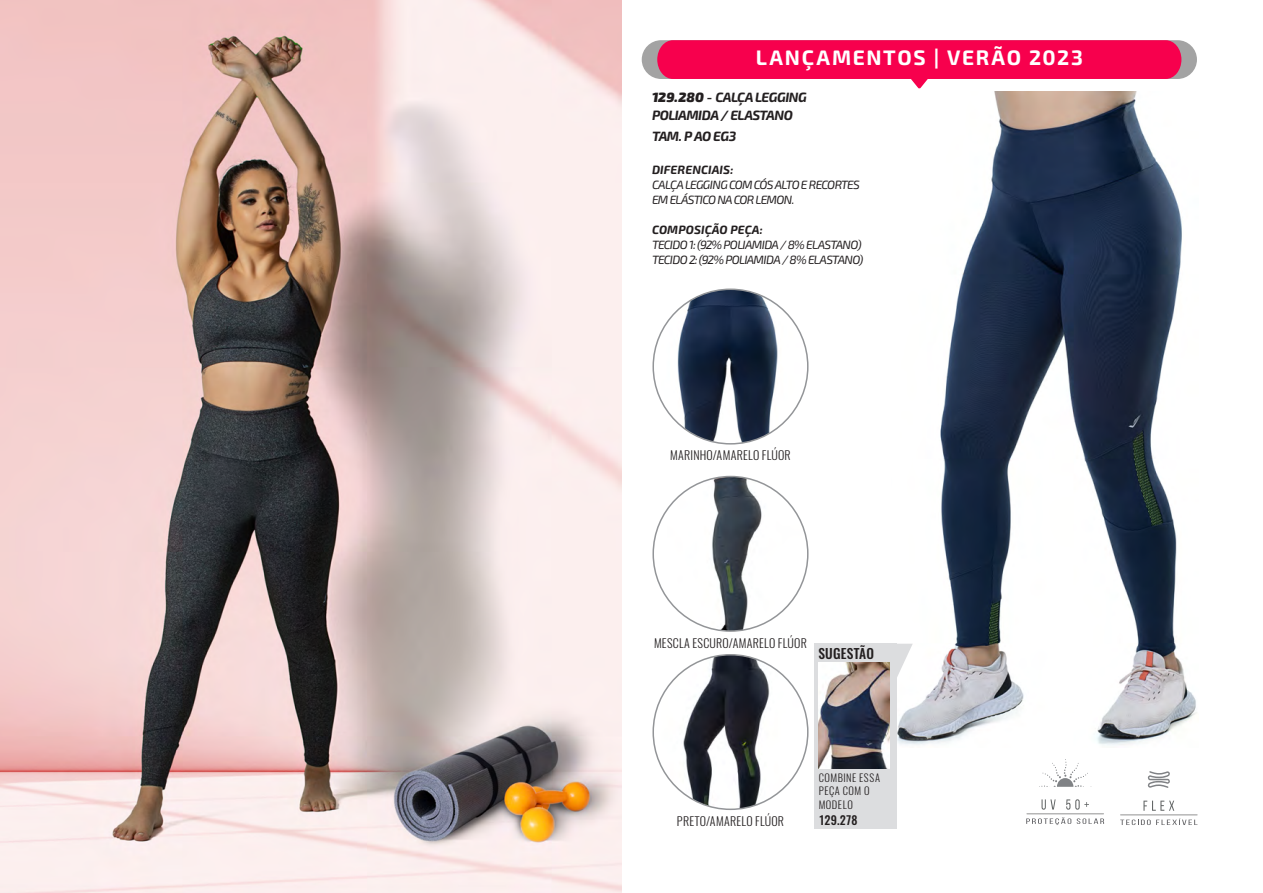
<style>
.page{position:relative;width:1263px;height:893px;background:#fff}
.page>*{position:absolute;margin:0;border:0;box-sizing:border-box;transform-origin:0 0}
.t1{font:700 21px "Exo 2";letter-spacing:.08em;color:#fff}
.t2{font:italic 700 13.5px/18px "Exo 2";letter-spacing:-.04em;color:#231f20}
.t3{font:500 13.5px "Oswald";letter-spacing:.01em;color:#231f20}
.t4{font:italic 12px/15px "Exo 2";letter-spacing:-.06em;color:#231f20}
.t5{font:300 12px "Oswald";letter-spacing:.025em;color:#231f20}
.t6{font:italic 700 12px "Exo 2";letter-spacing:.01em;color:#231f20}
.t7{font:500 12px "Oswald";letter-spacing:.02em;color:#231f20}
.t8{font:300 10.5px/13.5px "Oswald";letter-spacing:.05em;color:#231f20}
.s1{font-weight:900}
</style>
<div class="page">
<img style="left:891px;top:92px;width:306px;height:655px">
<img style="left:0;top:0;width:621px;height:893px">
<hr style="left:1027px;top:813px;width:76px;height:1px;background:#b3b3b3">
<svg style="left:1041px;top:799px;width:14px;height:11px"></svg>
<svg style="left:1066px;top:799px;width:4px;height:11px"></svg>
<svg style="left:1075px;top:799px;width:5px;height:11px"></svg>
<svg style="left:1039px;top:759px;width:52px;height:28px"></svg>
<svg style="left:1026px;top:817px;width:45px;height:8px"></svg>
<svg style="left:1077px;top:818px;width:27px;height:6px"></svg>
<hr style="left:1121px;top:814px;width:76px;height:1px;background:#b3b3b3">
<svg style="left:1143px;top:801px;width:31px;height:10px"></svg>
<svg style="left:1148px;top:771px;width:22px;height:17px"></svg>
<svg style="left:1120px;top:818px;width:77px;height:7px"></svg>
<img style="left:668px;top:476px;width:135px;height:155px">
<img style="left:653px;top:289px;width:155px;height:155px;border-radius:77px">
<img style="left:655px;top:655px;width:153px;height:154px">
<svg style="left:896px;top:644px;width:17px;height:33px"></svg>
<div style="left:814px;top:644px;width:82px;height:185px;background:#dcdddf"></div>
<img style="left:819px;top:662px;width:71px;height:106px">
<div style="left:642px;top:40px;width:555px;height:39px;background:#a3a3a3;border-radius:19px"></div>
<svg style="left:657px;top:40px;width:524px;height:49px"></svg>
<h1 class="t1" style="left:756px;top:45px;width:329px">LANÇAMENTOS | VERÃO 2023</h1>
<p class="t2" style="left:652px;top:88px;width:156px"><span class="s1">129.280</span> - CALÇA LEGGING<br>POLIAMIDA / ELASTANO</p>
<p class="t2" style="left:652px;top:127px;width:86px">TAM. P AO EG3</p>
<p class="t6" style="left:652px;top:162px;width:83px">DIFERENCIAIS:</p>
<p class="t4" style="left:652px;top:177px;width:209px">CALÇA LEGGING COM CÓS ALTO E RECORTES<br>EM ELÁSTICO NA COR LEMON.</p>
<p class="t6" style="left:652px;top:222px;width:112px">COMPOSIÇÃO PEÇA:</p>
<p class="t4" style="left:652px;top:237px;width:213px">TECIDO 1: (92% POLIAMIDA / 8% ELASTANO)<br>TECIDO 2: (92% POLIAMIDA / 8% ELASTANO)</p>
<p class="t5" style="left:670px;top:444px;width:122px">MARINHO/AMARELO FLÚOR</p>
<p class="t5" style="left:654px;top:633px;width:154px">MESCLA ESCURO/AMARELO FLÚOR</p>
<p class="t3" style="left:818px;top:644px;width:57px">SUGESTÃO</p>
<p class="t5" style="left:677px;top:811px;width:109px">PRETO/AMARELO FLÚOR</p>
<p class="t8" style="left:819px;top:770px;width:63px">COMBINE ESSA<br>PEÇA COM O<br>MODELO</p>
<p class="t7" style="left:819px;top:812px;width:40px">129.278</p>
</div>
